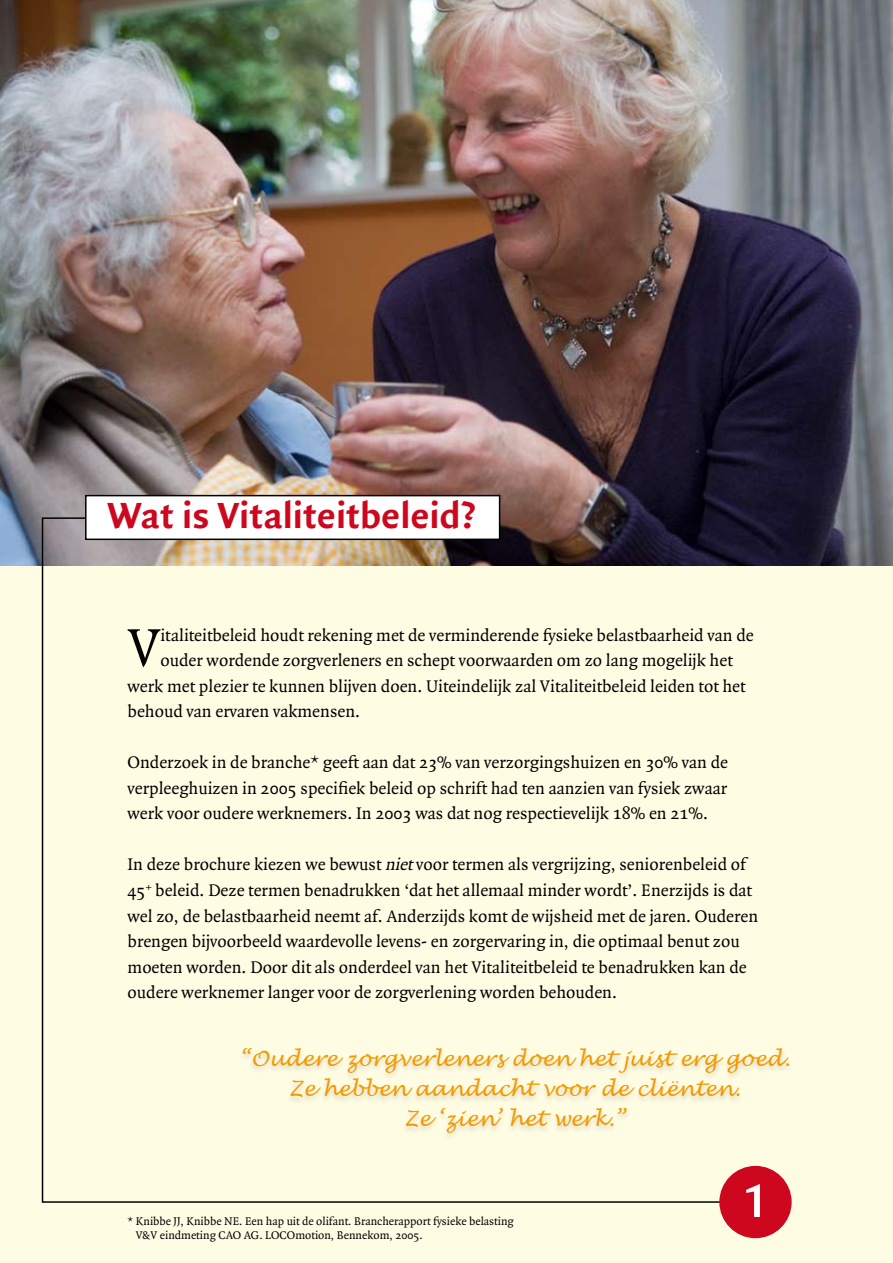
<style>
.page{position:relative;width:893px;height:1263px;background:#fffce4}
.page>*{position:absolute;margin:0;border:0;box-sizing:border-box;transform-origin:0 0}
.t1{font:64.5px "Quadraat Sans Caps";color:#fff}
.t2{font:57.75px "Quadraat";color:#000}
.t3{font:700 39px "Quadraat Sans";color:#cc071e}
.t4{font:italic 21px/30px "Lucida Handwriting";color:#f39900;text-align:center}
.t5{font:18px/25.5px "Quadraat";color:#000;text-align:justify}
.t6{font:12px "Quadraat";color:#000}
.s1{font-family:"Quadraat Small Caps"}
.s2{font-style:italic}
</style>
<div class="page">
<img style="left:0;top:0;width:893px;height:566px">
<svg style="left:41px;top:517px;width:698px;height:686px"></svg>
<div style="left:86px;top:496px;width:414px;height:43px;background:#fff"></div>
<div style="left:85px;top:495px;width:415px;height:45px;border:2px solid #000"></div>
<div style="left:239px;top:1047px;width:555px;height:94px;background:#000;opacity:.15"></div>
<div style="left:720px;top:1166px;width:71px;height:71px;background:#cc071e;border-radius:50%"></div>
<div style="left:719px;top:1166px;width:73px;height:72px;border:2px solid #cc071e;border-radius:50%"></div>
<h3 class="t3" style="left:108px;top:493px;width:369px">Wat is Vitaliteitbeleid?</h3>
<h2 class="t2" style="left:128px;top:618px;width:34px">V</h2>
<p class="t5" style="left:160px;top:623px;width:595px">italiteitbeleid houdt rekening met de verminderende fysieke belastbaarheid van de</p>
<p class="t5" style="left:160px;top:648px;width:574px">ouder wordende zorgverleners en schept voorwaarden om zo lang mogelijk het</p>
<p class="t5" style="left:128px;top:674px;width:619px">werk met plezier te kunnen blijven doen. Uiteindelijk zal Vitaliteitbeleid leiden tot het</p>
<p class="t5" style="left:128px;top:699px;width:234px">behoud van ervaren vakmensen.</p>
<p class="t5" style="left:128px;top:750px;width:602px">Onderzoek in de branche* geeft aan dat 23% van verzorgingshuizen en 30% van de verpleeghuizen in 2005 specifiek beleid op schrift had ten aanzien van fysiek zwaar werk voor oudere werknemers. In 2003 was dat nog respectievelijk <span class="s1">1</span>8% en 2<span class="s1">1</span>%.</p>
<p class="t5" style="left:128px;top:852px;width:632px;text-align:left">In deze brochure kiezen we bewust <span class="s2">niet</span>voor termen als vergrijzing, seniorenbeleid of 45<sup>+</sup> beleid. Deze termen benadrukken ‘dat het allemaal minder wordt’. Enerzijds is dat wel zo, de belastbaarheid neemt af. Anderzijds komt de wijsheid met de jaren. Ouderen brengen bijvoorbeeld waardevolle levens- en zorgervaring in, die optimaal benut zou moeten worden. Door dit als onderdeel van het Vitaliteitbeleid te benadrukken kan de oudere werknemer langer voor de zorgverlening worden behouden.</p>
<p class="t4" style="left:240px;top:1044px;width:552px">“Oudere zorgverleners doen het juist erg goed.<br>Ze hebben aandacht voor de cliënten.<br>Ze ‘zien’ het werk.”</p>
<p class="t6" style="left:128px;top:1215px;width:388px">* Knibbe JJ, Knibbe NE. Een hap uit de olifant. Brancherapport fysieke belasting</p>
<p class="t6" style="left:136px;top:1229px;width:289px">V&amp;V eindmeting CAO AG. LOCOmotion, Bennekom, 2005.</p>
<h1 class="t1" style="left:739px;top:1159px;width:34px">1</h1>
</div>
